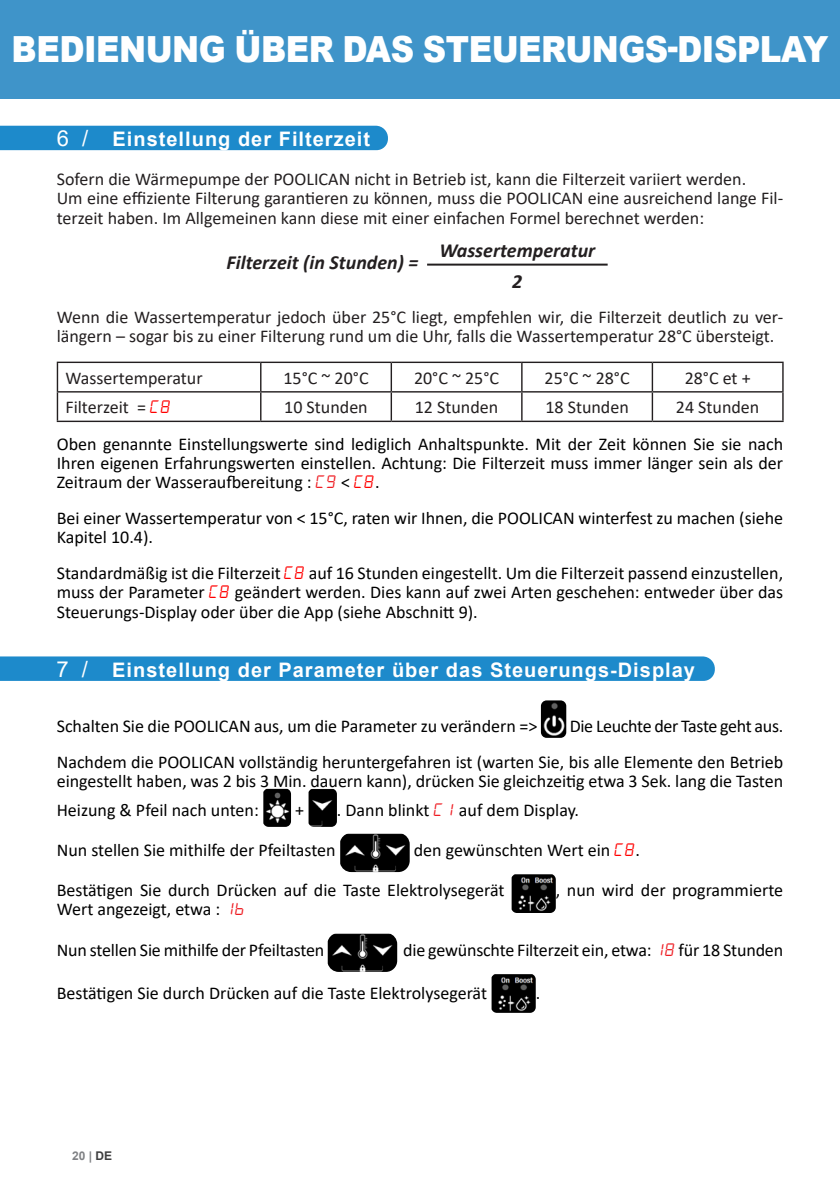
<style>
.page{position:relative;width:840px;height:1191px;background:#fff}
.page>*{position:absolute;margin:0;border:0;box-sizing:border-box;transform-origin:0 0}
.TITRE_Black{font:900 36px "Arial";letter-spacing:-.015em;color:#fff;scale:.9 1}
.t1{font:700 20px "Arial";letter-spacing:.05em;color:#fff}
.t2{font:italic 700 20px "Calibri";color:#231f20}
.t3{font:18px/19.4px "Calibri";color:#000}
.t4{font:18px/19.4px "Calibri";color:#231f20}
.t5{font:18px "Calibri";letter-spacing:-.02em;color:#000}
.t6{font:700 12px "Arial";color:#808285}
.s1{font-weight:400;font-size:22px}
.s2{font-family:"alarmclock";color:#f00}
.s3{font-family:"alarmclock";color:#ee1d23}
.s4{color:#3e3e3f}
</style>
<div class="page">
<div style="left:0;top:0;width:839px;height:98px;background:#3f94c9"></div>
<div style="left:0;top:126px;width:388px;height:24px;background:#1d8acb"></div>
<svg style="left:0;top:656px;width:714px;height:25px;background:#228ccc"></svg>
<img style="left:540px;top:700px;width:26px;height:38px">
<img style="left:263px;top:789px;width:28px;height:38px">
<img style="left:308px;top:789px;width:29px;height:38px">
<img style="left:340px;top:833px;width:69px;height:39px">
<img style="left:511px;top:874px;width:44px;height:39px">
<img style="left:327px;top:933px;width:70px;height:39px">
<img style="left:491px;top:974px;width:44px;height:38px">
<hr style="left:427px;top:264px;width:180px;height:2px;background:#231f20">
<hr style="left:57px;top:361px;width:203px;height:2px;background:#231f20">
<hr style="left:260px;top:361px;width:131px;height:2px;background:#231f20">
<hr style="left:391px;top:361px;width:130px;height:2px;background:#231f20">
<hr style="left:390px;top:363px;width:2px;height:28px;background:#231f20">
<hr style="left:521px;top:361px;width:131px;height:2px;background:#231f20">
<hr style="left:652px;top:361px;width:131px;height:2px;background:#231f20">
<hr style="left:781px;top:363px;width:2px;height:28px;background:#231f20">
<hr style="left:57px;top:391px;width:203px;height:1px;background:#231f20">
<svg style="left:57px;top:363px;width:1px;height:57px"></svg>
<hr style="left:260px;top:391px;width:131px;height:1px;background:#231f20">
<svg style="left:260px;top:363px;width:1px;height:57px"></svg>
<hr style="left:391px;top:391px;width:130px;height:1px;background:#231f20">
<hr style="left:390px;top:392px;width:2px;height:28px;background:#231f20">
<hr style="left:521px;top:391px;width:131px;height:1px;background:#231f20">
<svg style="left:521px;top:363px;width:1px;height:57px"></svg>
<hr style="left:652px;top:391px;width:131px;height:1px;background:#231f20">
<svg style="left:651px;top:363px;width:1px;height:57px"></svg>
<hr style="left:781px;top:392px;width:2px;height:28px;background:#231f20">
<hr style="left:57px;top:420px;width:203px;height:2px;background:#231f20">
<hr style="left:260px;top:420px;width:131px;height:2px;background:#231f20">
<hr style="left:391px;top:420px;width:130px;height:2px;background:#231f20">
<hr style="left:521px;top:420px;width:131px;height:2px;background:#231f20">
<hr style="left:652px;top:420px;width:131px;height:2px;background:#231f20">
<p class="TITRE_Black" style="left:12px;top:23px;width:908px">BEDIENUNG ÜBER DAS STEUERUNGS-DISPLAY</p>
<p class="t1" style="left:57px;top:125px;width:315px"><span class="s1">6 /</span> Einstellung der Filterzeit</p>
<p class="t4" style="left:57px;top:169px;width:690px">Sofern die Wärmepumpe der POOLICAN nicht in Betrieb ist, kann die Filterzeit variiert werden.</p>
<p class="t4" style="left:57px;top:188px;width:727px">Um eine effiziente Filterung garantieren zu können, muss die POOLICAN eine ausreichend lange Fil&shy;terzeit haben. Im Allgemeinen kann diese mit einer einfachen Formel berechnet werden:</p>
<p class="t2" style="left:226px;top:249px;width:193px">Filterzeit (in Stunden) =</p>
<p class="t2" style="left:439px;top:236px;width:157px">Wassertemperatur</p>
<p class="t2" style="left:512px;top:267px;width:12px">2</p>
<p class="t4" style="left:57px;top:307px;width:727px">Wenn die Wassertemperatur jedoch über 25°C liegt, empfehlen wir, die Filterzeit deutlich zu ver&shy;längern – sogar bis zu einer Filterung rund um die Uhr, falls die Wassertemperatur 28°C übersteigt.</p>
<p class="t4" style="left:65px;top:368px;width:139px">Wassertemperatur</p>
<p class="t4" style="left:283px;top:368px;width:86px">15°C ~ 20°C</p>
<p class="t4" style="left:414px;top:368px;width:86px">20°C ~ 25°C</p>
<p class="t4" style="left:544px;top:368px;width:86px">25°C ~ 28°C</p>
<p class="t4" style="left:684px;top:368px;width:67px">28°C et +</p>
<p class="t4" style="left:65px;top:397px;width:107px">Filterzeit = <span class="s2">C8</span></p>
<p class="t4" style="left:284px;top:397px;width:85px">10 Stunden</p>
<p class="t4" style="left:414px;top:397px;width:85px">12 Stunden</p>
<p class="t4" style="left:545px;top:397px;width:85px">18 Stunden</p>
<p class="t4" style="left:675px;top:397px;width:85px">24 Stunden</p>
<p class="t3" style="left:57px;top:433px;width:727px;text-align:justify">Oben genannte Einstellungswerte sind lediglich Anhaltspunkte. Mit der Zeit können Sie sie nach Ihren eigenen Erfahrungswerten einstellen. Achtung: Die Filterzeit muss immer länger sein als der Zeitraum der Wasseraufbereitung : <span class="s3">C9</span> &lt; <span class="s2">C8</span>.</p>
<p class="t3" style="left:57px;top:507px;width:727px">Bei einer Wassertemperatur von &lt; 15°C, raten wir Ihnen, die POOLICAN winterfest zu machen (siehe<br>Kapitel 10.4).</p>
<p class="t3" style="left:57px;top:562px;width:727px;text-align:justify">Standardmäßig ist die Filterzeit <span class="s2">C8</span> auf 16 Stunden eingestellt. Um die Filterzeit passend einzustellen, muss der Parameter <span class="s2">C8</span> geändert werden. Dies kann auf zwei Arten geschehen: entweder über das Steuerungs-Display oder über die App (siehe Abschnitt 9).</p>
<p class="t1" style="left:56px;top:655px;width:639px"><span class="s1">7 /</span> Einstellung der Parameter über das Steuerungs-Display</p>
<p class="t3" style="left:57px;top:716px;width:482px">Schalten Sie die POOLICAN aus, um die Parameter zu verändern =&gt;</p>
<p class="t5" style="left:569px;top:713px;width:215px">Die Leuchte der Taste geht aus.</p>
<p class="t3" style="left:57px;top:751px;width:727px">Nachdem die POOLICAN vollständig heruntergefahren ist (warten Sie, bis alle Elemente den Betrieb eingestellt haben, was 2 bis 3 Min. dauern kann), drücken Sie gleichzeitig etwa 3 Sek. lang die Tasten</p>
<p class="t3" style="left:57px;top:799px;width:203px">Heizung &amp; Pfeil nach unten:</p>
<p class="t3" style="left:295px;top:799px;width:10px">+</p>
<p class="t3" style="left:337px;top:799px;width:243px">. Dann blinkt <span class="s3">C1</span> auf dem Display.</p>
<p class="t3" style="left:57px;top:840px;width:280px">Nun stellen Sie mithilfe der Pfeiltasten</p>
<p class="t3" style="left:413px;top:840px;width:228px">den gewünschten Wert ein <span class="s2">C8</span>.</p>
<p class="t3" style="left:57px;top:880px;width:449px">Bestätigen Sie durch Drücken auf die Taste Elektrolysegerät</p>
<p class="t3" style="left:555px;top:880px;width:229px">, nun wird der programmierte</p>
<p class="t3" style="left:57px;top:899px;width:190px">Wert angezeigt, etwa : <span class="s3">16</span></p>
<p class="t3" style="left:57px;top:940px;width:269px">Nun stellen Sie mithilfe der Pfeiltasten</p>
<p class="t3" style="left:403px;top:940px;width:381px">die gewünschte Filterzeit ein, etwa: <span class="s3">18</span> für 18 Stunden</p>
<p class="t3" style="left:57px;top:982px;width:431px">Bestätigen Sie durch Drücken auf die Taste Elektrolysegerät</p>
<p class="t3" style="left:535px;top:982px;width:6px">.</p>
<p class="t6" style="left:72px;top:1147px;width:42px">20 | <span class="s4">DE</span></p>
</div>
